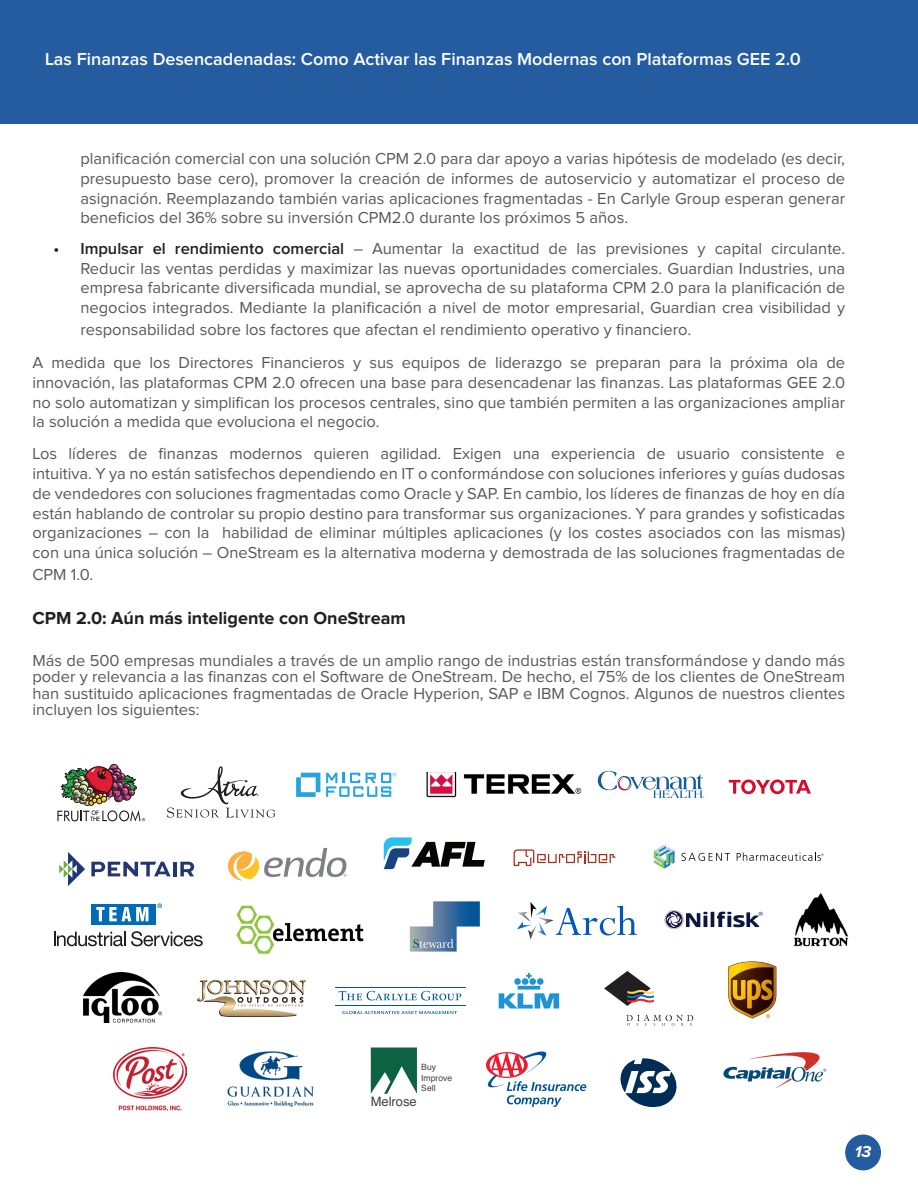
<style>
.page{position:relative;width:918px;height:1188px;background:#fff}
.page>*{position:absolute;margin:0;border:0;box-sizing:border-box;transform-origin:0 0}
.t1{font:600 18px "Proxima Nova";color:#fff}
.Sub_Title{font:700 18px "Proxima Nova";color:#231f20}
.Paragraph_Style_Main{font:16.5px/19.8px "Proxima Nova";color:#57585a;text-align:justify}
.t2{font:italic 700 16.5px "Proxima Nova";color:#fff}
.t3{font:12.9px "Helvetica";color:#414042}
.t4{font:8.7px/10.4px "Helvetica";color:#414042}
.s1{font-weight:600;color:#231f20}
</style>
<div class="page">
<div style="left:845px;top:1135px;width:36px;height:35px;background:#245c9f;border-radius:50%"></div>
<div style="left:0;top:0;width:918px;height:124px;background:#245c9f"></div>
<div style="left:110px;top:764px;width:8px;height:9px;border:1px solid #211e1e;border-radius:50%"></div>
<svg style="left:57px;top:765px;width:88px;height:57px"></svg>
<svg style="left:167px;top:766px;width:108px;height:52px"></svg>
<svg style="left:296px;top:773px;width:24px;height:24px"></svg>
<svg style="left:326px;top:773px;width:70px;height:24px"></svg>
<img style="left:426px;top:772px;width:156px;height:26px">
<svg style="left:598px;top:771px;width:106px;height:27px"></svg>
<svg style="left:729px;top:779px;width:82px;height:15px"></svg>
<svg style="left:59px;top:852px;width:26px;height:34px"></svg>
<svg style="left:91px;top:862px;width:80px;height:14px"></svg>
<hr style="left:173px;top:862px;width:3px;height:14px;background:#223771">
<svg style="left:180px;top:862px;width:14px;height:14px"></svg>
<svg style="left:228px;top:848px;width:119px;height:33px"></svg>
<svg style="left:384px;top:837px;width:101px;height:32px"></svg>
<svg style="left:514px;top:849px;width:101px;height:17px"></svg>
<svg style="left:682px;top:853px;width:48px;height:8px"></svg>
<svg style="left:654px;top:845px;width:21px;height:24px"></svg>
<svg style="left:737px;top:852px;width:86px;height:9px"></svg>
<svg style="left:157px;top:904px;width:5px;height:4px"></svg>
<svg style="left:54px;top:931px;width:149px;height:15px"></svg>
<div style="left:91px;top:904px;width:65px;height:20px;background:#006bb6"></div>
<svg style="left:96px;top:907px;width:52px;height:14px"></svg>
<svg style="left:236px;top:906px;width:127px;height:48px"></svg>
<img style="left:409px;top:901px;width:72px;height:51px">
<svg style="left:517px;top:902px;width:120px;height:38px"></svg>
<hr style="left:711px;top:912px;width:3px;height:15px;background:#0c163f">
<svg style="left:665px;top:910px;width:42px;height:19px"></svg>
<svg style="left:717px;top:912px;width:46px;height:15px"></svg>
<img style="left:793px;top:893px;width:56px;height:54px">
<img style="left:84px;top:973px;width:78px;height:50px">
<svg style="left:197px;top:980px;width:109px;height:37px"></svg>
<svg style="left:339px;top:991px;width:122px;height:9px"></svg>
<hr style="left:335px;top:987px;width:130px;height:1px;background:#07558f">
<hr style="left:335px;top:1005px;width:130px;height:1px;background:#07558f">
<svg style="left:342px;top:1011px;width:115px;height:3px"></svg>
<svg style="left:499px;top:973px;width:60px;height:36px"></svg>
<svg style="left:626px;top:1015px;width:67px;height:11px"></svg>
<svg style="left:604px;top:971px;width:50px;height:35px"></svg>
<svg style="left:728px;top:961px;width:48px;height:58px"></svg>
<img style="left:113px;top:1048px;width:74px;height:62px">
<img style="left:227px;top:1051px;width:87px;height:57px">
<svg style="left:371px;top:1048px;width:46px;height:46px"></svg>
<svg style="left:486px;top:1052px;width:100px;height:55px"></svg>
<svg style="left:620px;top:1058px;width:57px;height:50px"></svg>
<svg style="left:723px;top:1052px;width:103px;height:36px"></svg>
<p class="t1" style="left:45px;top:51px;width:757px">Las Finanzas Desencadenadas: Como Activar las Finanzas Modernas con Plataformas GEE 2.0</p>
<p class="Paragraph_Style_Main" style="left:80px;top:149px;width:766px">planificación comercial con una solución CPM 2.0 para dar apoyo a varias hipótesis de modelado (es decir, presupuesto base cero), promover la creación de informes de autoservicio y automatizar el proceso de asignación. Reemplazando también varias aplicaciones fragmentadas - En Carlyle Group esperan generar beneficios del 36% sobre su inversión CPM2.0 durante los próximos 5 años.</p>
<p class="Paragraph_Style_Main" style="left:80px;top:239px;width:766px;text-indent:-27px"><span class="s1">• Impulsar el rendimiento comercial</span> – Aumentar la exactitud de las previsiones y capital circulante.<br>Reducir las ventas perdidas y maximizar las nuevas oportunidades comerciales. Guardian Industries, una empresa fabricante diversificada mundial, se aprovecha de su plataforma CPM 2.0 para la planificación de negocios integrados. Mediante la planificación a nivel de motor empresarial, Guardian crea visibilidad y</p>
<p class="Paragraph_Style_Main" style="left:80px;top:320px;width:612px">responsabilidad sobre los factores que afectan el rendimiento operativo y financiero.</p>
<p class="Paragraph_Style_Main" style="left:32px;top:353px;width:814px">A medida que los Directores Financieros y sus equipos de liderazgo se preparan para la próxima ola de innovación, las plataformas CPM 2.0 ofrecen una base para desencadenar las finanzas. Las plataformas GEE 2.0 no solo automatizan y simplifican los procesos centrales, sino que también permiten a las organizaciones ampliar la solución a medida que evoluciona el negocio.</p>
<p class="Paragraph_Style_Main" style="left:32px;top:445px;width:814px">Los líderes de finanzas modernos quieren agilidad. Exigen una experiencia de usuario consistente e intuitiva. Y ya no están satisfechos dependiendo en IT o conformándose con soluciones inferiores y guías dudosas de vendedores con soluciones fragmentadas como Oracle y SAP. En cambio, los líderes de finanzas de hoy en día están hablando de controlar su propio destino para transformar sus organizaciones. Y para grandes y sofisticadas organizaciones – con la habilidad de eliminar múltiples aplicaciones (y los costes asociados con las mismas) con una única solución – OneStream es la alternativa moderna y demostrada de las soluciones fragmentadas de</p>
<p class="Paragraph_Style_Main" style="left:32px;top:565px;width:62px">CPM 1.0.</p>
<p class="Sub_Title" style="left:32px;top:610px;width:375px">CPM 2.0: Aún más inteligente con OneStream</p>
<p class="Paragraph_Style_Main" style="left:32px;top:653px;width:814px;line-height:16.5px">Más de 500 empresas mundiales a través de un amplio rango de industrias están transformándose y dando más poder y relevancia a las finanzas con el Software de OneStream. De hecho, el 75% de los clientes de OneStream han sustituido aplicaciones fragmentadas de Oracle Hyperion, SAP e IBM Cognos. Algunos de nuestros clientes incluyen los siguientes:</p>
<p class="t4" style="left:421px;top:1062px;width:33px">Buy<br>Improve<br>Sell</p>
<p class="t3" style="left:371px;top:1091px;width:48px">Melrose</p>
<p class="t2" style="left:855px;top:1142px;width:18px">13</p>
</div>
